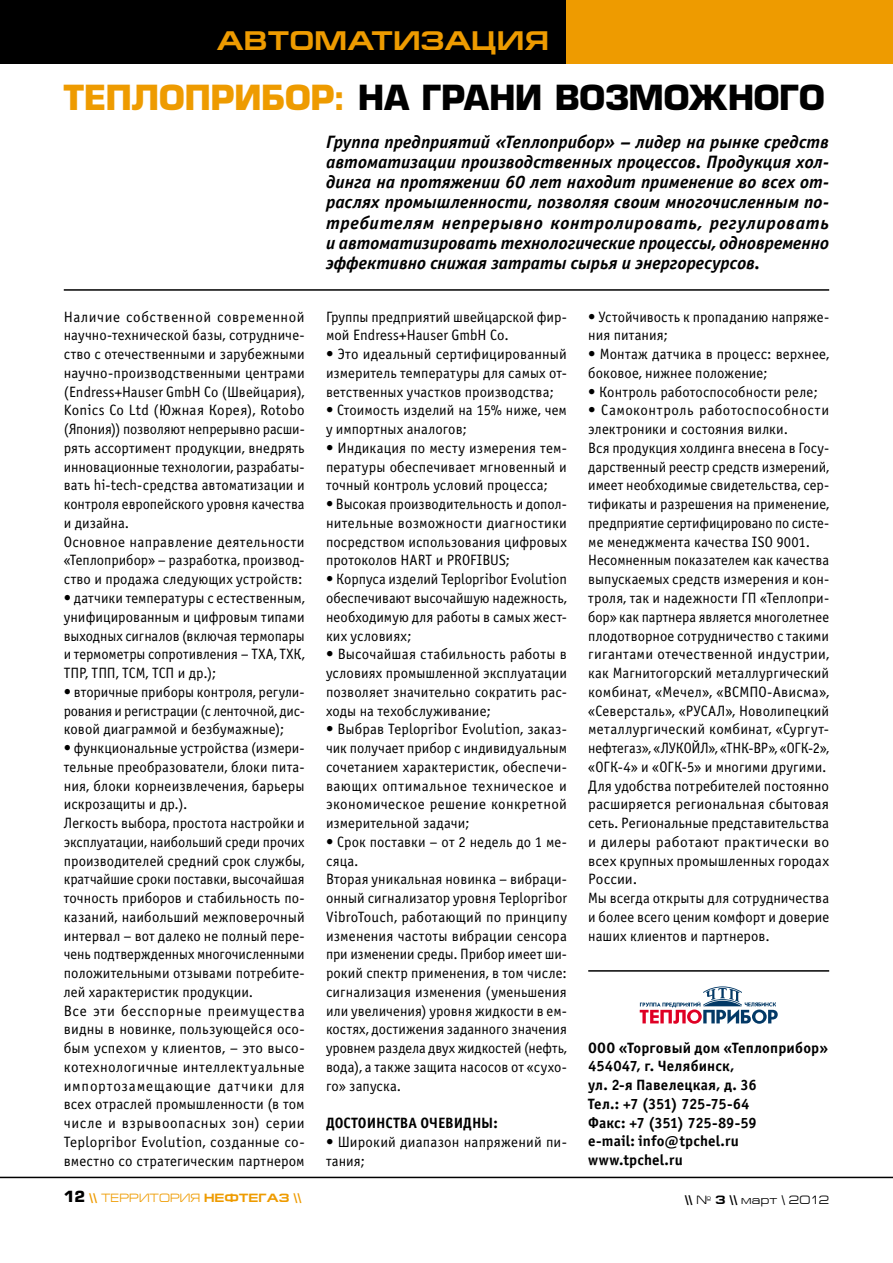
<style>
.page{position:relative;width:893px;height:1263px;background:#fff}
.page>*{position:absolute;margin:0;border:0;box-sizing:border-box;transform-origin:0 0}
.t1{font:700 33.75px "Europe";letter-spacing:-.01em;color:#000}
.t2{font:700 27px "Europe Ext";color:#ee9b00}
.t3{font:italic 700 18px/20.2px "Officina Sans C";letter-spacing:-.005em;color:#000;text-align:justify}
.t4{font:15px/18.8px "Officina Sans C";letter-spacing:.005em;color:#000}
.t5{font:700 15px/18.8px "Officina Sans C";letter-spacing:.01em;color:#000}
.t6{font:700 12px "Europe Ext";color:#ee9b00}
.t7{font:12px "Europe Ext";letter-spacing:.015em;color:#000}
.s1{color:#ee9b00}
.s2{font-family:"Europe";font-size:15px;color:#000}
.s3{font-weight:400}
.s4{font-weight:700}
</style>
<div class="page">
<div style="left:0;top:0;width:893px;height:64px;background:#ee9b00"></div>
<div style="left:0;top:0;width:566px;height:64px;background:#000"></div>
<hr style="left:0;top:1177px;width:893px;height:1px;background:#000">
<hr style="left:64px;top:289px;width:765px;height:2px;background:#000">
<hr style="left:588px;top:970px;width:241px;height:2px;background:#000">
<svg style="left:640px;top:986px;width:138px;height:38px"></svg>
<h2 class="t2" style="left:217px;top:26px;width:333px">Автоматизация</h2>
<h1 class="t1" style="left:64px;top:78px;width:762px"><span class="s1">ТЕПЛОПРИБОР:</span> НА ГРАНИ ВОЗМОЖНОГО</h1>
<p class="t3" style="left:326px;top:132px;width:505px">Группа предприятий «Теплоприбор» – лидер на рынке средств автоматизации производственных процессов. Продукция хол&shy;динга на протяжении 60 лет находит применение во всех от&shy;раслях промышленности, позволяя своим многочисленным по&shy;требителям непрерывно контролировать, регулировать и автоматизировать технологические процессы, одновременно эффективно снижая затраты сырья и энергоресурсов.</p>
<p class="t4" style="left:64px;top:308px;width:242px">Наличие собственной современной научно-технической базы, сотрудниче&shy;ство с отечественными и зарубежными научно-производственными центрами (Endress+Hauser GmbH Co (Швейцария), Konics Cо Ltd (Южная Корея), Rotobo (Япония)) позволяют непрерывно расши&shy;рять ассортимент продукции, внедрять инновационные технологии, разрабаты&shy;вать hi-tech-средства автоматизации и контроля европейского уровня качества и дизайна.<br>Основное направление деятельности «Теплоприбор» – разработка, производ&shy;ство и продажа следующих устройств:</p>
<p class="t4" style="left:64px;top:589px;width:242px;text-align:justify">• датчики температуры с естественным, унифицированным и цифровым типами выходных сигналов (включая термопары и термометры сопротивления – ТХА, ТХК, ТПР, ТПП, ТСМ, ТСП и др.);</p>
<p class="t4" style="left:64px;top:683px;width:242px;text-align:justify">• вторичные приборы контроля, регули&shy;рования и регистрации (с ленточной, дис&shy;ковой диаграммой и безбумажные);</p>
<p class="t4" style="left:64px;top:739px;width:242px">• функциональные устройства (измери&shy;тельные преобразователи, блоки пита&shy;ния, блоки корнеизвлечения, барьеры искрозащиты и др.).<br>Легкость выбора, простота настройки и эксплуатации, наибольший среди прочих производителей средний срок службы, кратчайшие сроки поставки, высочайшая точность приборов и стабильность по&shy;казаний, наибольший межповерочный интервал – вот далеко не полный пере&shy;чень подтвержденных многочисленными положительными отзывами потребите&shy;лей характеристик продукции.<br>Все эти бесспорные преимущества видны в новинке, пользующейся осо&shy;бым успехом у клиентов, – это высо&shy;котехнологичные интеллектуальные импортозамещающие датчики для всех отраслей промышленности (в том числе и взрывоопасных зон) серии Тeplopribor Evolution, созданные со&shy;вместно со стратегическим партнером</p>
<p class="t4" style="left:326px;top:308px;width:242px">Группы предприятий швейцарской фир&shy;мой Endress+Hauser GmbH Co.</p>
<p class="t4" style="left:326px;top:345px;width:242px;text-align:justify">• Это идеальный сертифицированный измеритель температуры для самых от&shy;ветственных участков производства;</p>
<p class="t4" style="left:326px;top:401px;width:242px">• Стоимость изделий на 15% ниже, чем у импортных аналогов;</p>
<p class="t4" style="left:326px;top:439px;width:242px;text-align:justify">• Индикация по месту измерения тем&shy;пературы обеспечивает мгновенный и точный контроль условий процесса;</p>
<p class="t4" style="left:326px;top:495px;width:242px;text-align:justify">• Высокая производительность и допол&shy;нительные возможности диагностики посредством использования цифровых протоколов HART и PROFIBUS;</p>
<p class="t4" style="left:326px;top:570px;width:242px;text-align:justify">• Корпуса изделий Teplopribor Evolution обеспечивают высочайшую надежность, необходимую для работы в самых жест&shy;ких условиях;</p>
<p class="t4" style="left:326px;top:645px;width:242px;text-align:justify">• Высочайшая стабильность работы в условиях промышленной эксплуатации позволяет значительно сократить рас&shy;ходы на техобслуживание;</p>
<p class="t4" style="left:326px;top:720px;width:243px;text-align:justify">• Выбрав Teplopribor Evolution, заказ&shy;чик получает прибор с индивидуальным сочетанием характеристик, обеспечи&shy;вающих оптимальное техническое и экономическое решение конкретной измерительной задачи;</p>
<p class="t4" style="left:326px;top:833px;width:242px">• Срок поставки – от 2 недель до 1 ме&shy;сяца.<br>Вторая уникальная новинка – вибраци&shy;онный сигнализатор уровня Тeplopribor VibroTouch, работающий по принципу изменения частоты вибрации сенсора при изменении среды. Прибор имеет ши&shy;рокий спектр применения, в том числе: сигнализация изменения (уменьшения или увеличения) уровня жидкости в ем&shy;костях, достижения заданного значения уровнем раздела двух жидкостей (нефть, вода), а также защита насосов от «сухо&shy;го» запуска.</p>
<p class="t5" style="left:326px;top:1114px;width:173px">Достоинства очевидны:</p>
<p class="t4" style="left:326px;top:1133px;width:242px">• Широкий диапазон напряжений пи&shy;тания;</p>
<p class="t4" style="left:588px;top:308px;width:242px">• Устойчивость к пропаданию напряже&shy;ния питания;</p>
<p class="t4" style="left:588px;top:345px;width:242px">• Монтаж датчика в процесс: верхнее, боковое, нижнее положение;</p>
<p class="t4" style="left:588px;top:383px;width:231px">• Контроль работоспособности реле;</p>
<p class="t4" style="left:588px;top:401px;width:242px">• Самоконтроль работоспособности электроники и состояния вилки.<br>Вся продукция холдинга внесена в Госу&shy;дарственный реестр средств измерений, имеет необходимые свидетельства, сер&shy;тификаты и разрешения на применение, предприятие сертифицировано по систе&shy;ме менеджмента качества ISO 9001.<br>Несомненным показателем как качества выпускаемых средств измерения и кон&shy;троля, так и надежности ГП «Теплопри&shy;бор» как партнера является многолетнее плодотворное сотрудничество с такими гигантами отечественной индустрии, как Магнитогорский металлургический комбинат, «Мечел», «ВСМПО-Ависма», «Северсталь», «РУСАЛ», Новолипецкий металлургический комбинат, «Сургут&shy;нефтегаз», «ЛУКОЙЛ», «ТНК-ВР», «ОГК-2», «ОГК-4» и «ОГК-5» и многими другими.<br>Для удобства потребителей постоянно расширяется региональная сбытовая сеть. Региональные представительства и дилеры работают практически во всех крупных промышленных городах России.<br>Мы всегда открыты для сотрудничества и более всего ценим комфорт и доверие наших клиентов и партнеров.</p>
<p class="t5" style="left:588px;top:1038px;width:241px;text-indent:30px">«Торговый дом «Теплоприбор»<br>454047, г. Челябинск,<br>ул. 2-я Павелецкая, д. 36<br>Тел.: +7 (351) 725-75-64<br>Факс: +7 (351) 725-89-59<br>e-mail: info@tpchel.ru www.tpchel.ru</p>
<p class="t5" style="left:588px;top:1038px;width:10px">ООО</p>
<p class="t6" style="left:64px;top:1191px;width:239px"><span class="s2">12</span> \\ <span class="s3">ТЕРРИТОРИЯ</span> НЕФТЕГАЗ \\</p>
<p class="t7" style="left:685px;top:1193px;width:146px"><span class="s4">\\</span> № <span class="s4">3 \\</span> март \ 2012</p>
</div>
